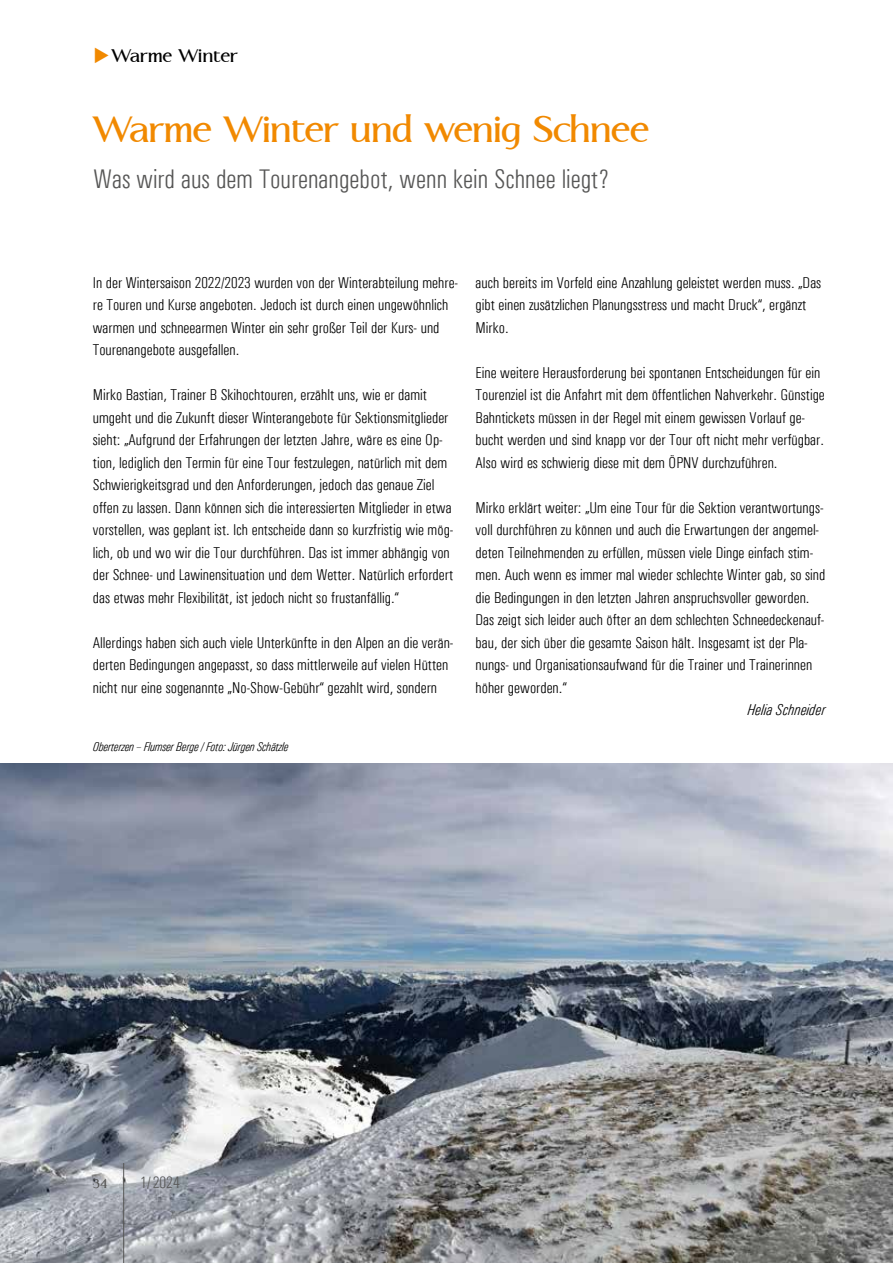
<style>
.page{position:relative;width:893px;height:1263px;background:#fff}
.page>*{position:absolute;margin:0;border:0;box-sizing:border-box;transform-origin:0 0}
.t1{font:700 48px "Aperto";letter-spacing:-.025em;color:#f18900;scale:.95 1}
.t2{font:300 condensed 27px "Univers";color:#565655}
.t3{font:700 24px "Aperto";letter-spacing:-.01em;color:#000;scale:.95 1}
.t4{font:300 condensed 16.5px "Univers";color:#565655}
.t5{font:700 16.5px "Aperto";color:#565655}
.t6{font:300 condensed 15.75px/22.5px "Univers";color:#000}
.t7{font:italic 300 condensed 15.75px "Univers";color:#000}
.t8{font:italic 300 condensed 12.75px "Univers";letter-spacing:-.02em;color:#000}
.s1{color:#f18900}
</style>
<div class="page">
<img style="left:0;top:763px;width:893px;height:500px">
<hr style="left:123px;top:1163px;width:1px;height:100px;background:#565655">
<h3 class="t3" style="left:94px;top:40px;width:153px"><span class="s1">◆</span>Warme Winter</h3>
<h1 class="t1" style="left:94px;top:97px;width:587px">Warme Winter und wenig Schnee</h1>
<h2 class="t2" style="left:94px;top:163px;width:517px">Was wird aus dem Tourenangebot, wenn kein Schnee liegt?</h2>
<p class="t6" style="left:93px;top:271px;width:367px">In der Wintersaison 2022/2023 wurden von der Winterabteilung mehre&shy;re Touren und Kurse angeboten. Jedoch ist durch einen ungewöhnlich warmen und schneearmen Winter ein sehr großer Teil der Kurs- und Tourenangebote ausgefallen.</p>
<p class="t6" style="left:93px;top:384px;width:362px">Mirko Bastian, Trainer B Skihochtouren, erzählt uns, wie er damit umgeht und die Zukunft dieser Winterangebote für Sektionsmitglieder sieht: „Aufgrund der Erfahrungen der letzten Jahre, wäre es eine Op&shy;tion, lediglich den Termin für eine Tour festzulegen, natürlich mit dem Schwierigkeitsgrad und den Anforderungen, jedoch das genaue Ziel offen zu lassen. Dann können sich die interessierten Mitglieder in etwa vorstellen, was geplant ist. Ich entscheide dann so kurzfristig wie mög&shy;lich, ob und wo wir die Tour durchführen. Das ist immer abhängig von der Schnee- und Lawinensituation und dem Wetter. Natürlich erfordert das etwas mehr Flexibilität, ist jedoch nicht so frustanfällig.“</p>
<p class="t6" style="left:93px;top:631px;width:362px">Allerdings haben sich auch viele Unterkünfte in den Alpen an die verän&shy;derten Bedingungen angepasst, so dass mittlerweile auf vielen Hütten nicht nur eine sogenannte „No-Show-Gebühr“ gezahlt wird, sondern</p>
<p class="t8" style="left:93px;top:739px;width:197px">Oberterzen – Flumser Berge / Foto: Jürgen Schätzle</p>
<p class="t6" style="left:476px;top:271px;width:347px">auch bereits im Vorfeld eine Anzahlung geleistet werden muss. „Das gibt einen zusätzlichen Planungsstress und macht Druck“, ergänzt<br>Mirko.</p>
<p class="t6" style="left:476px;top:361px;width:351px">Eine weitere Herausforderung bei spontanen Entscheidungen für ein Tourenziel ist die Anfahrt mit dem öffentlichen Nahverkehr. Günstige Bahntickets müssen in der Regel mit einem gewissen Vorlauf ge&shy;bucht werden und sind knapp vor der Tour oft nicht mehr verfügbar.<br>Also wird es schwierig diese mit dem ÖPNV durchzuführen.</p>
<p class="t6" style="left:476px;top:496px;width:351px">Mirko erklärt weiter: „Um eine Tour für die Sektion verantwortungs&shy;voll durchführen zu können und auch die Erwartungen der angemel&shy;deten Teilnehmenden zu erfüllen, müssen viele Dinge einfach stim&shy;men. Auch wenn es immer mal wieder schlechte Winter gab, so sind die Bedingungen in den letzten Jahren anspruchsvoller geworden.<br>Das zeigt sich leider auch öfter an dem schlechten Schneedeckenauf&shy;bau, der sich über die gesamte Saison hält. Insgesamt ist der Pla&shy;nungs- und Organisationsaufwand für die Trainer und Trainerinnen höher geworden.“</p>
<p class="t7" style="left:747px;top:701px;width:80px">Helia Schneider</p>
<p class="t5" style="left:94px;top:1172px;width:16px">34</p>
<p class="t4" style="left:140px;top:1172px;width:41px">1/ 2024</p>
</div>
